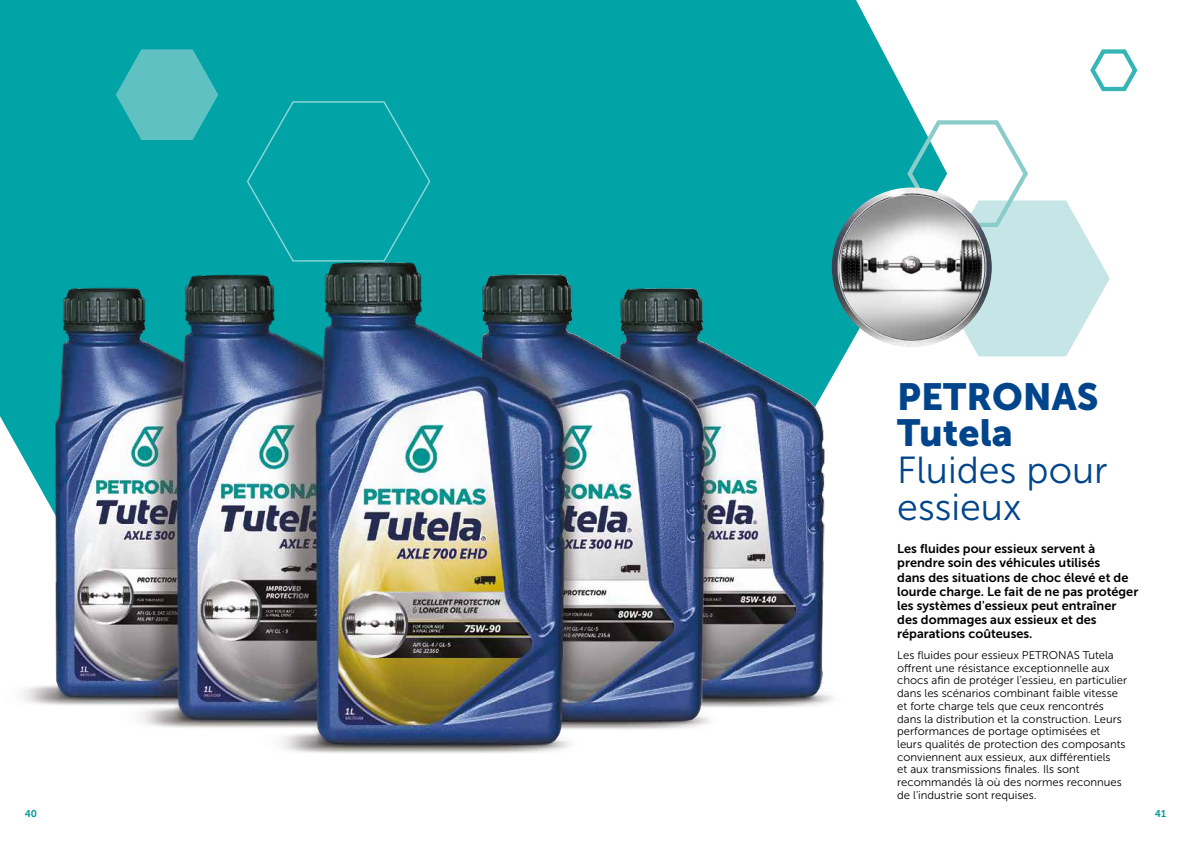
<style>
.page{position:relative;width:1191px;height:842px;background:#fff}
.page>*{position:absolute;margin:0;border:0;box-sizing:border-box;transform-origin:0 0}
.t1{font:37.6px/36.8px "Museo Sans 300";color:#00458b}
.t2{font:37.6px/36.8px "Museo Sans 900";color:#00458b}
.t3{font:12.7px/14.1px "Museo Sans 700";color:#000}
.t4{font:11.3px/12.7px "Museo Sans 300";color:#000}
.t5{font:9.9px "Museo Sans 700";color:#009a93}
</style>
<div class="page">
<div style="left:0;top:0;width:918px;height:347px;background:#00a3a6"></div>
<svg style="left:116px;top:49px;width:102px;height:91px;background:#47b9bb"></svg>
<div style="left:246px;top:100px;width:185px;height:48px;background:#00a3a6"></div>
<svg style="left:905px;top:117px;width:204px;height:239px"></svg>
<svg style="left:1090px;top:49px;width:48px;height:43px"></svg>
<img style="left:831px;top:187px;width:160px;height:160px;border-radius:80px">
<img style="left:839px;top:195px;width:145px;height:145px;border-radius:73px">
<img style="left:0;top:148px;width:885px;height:605px">
<h1 class="t2" style="left:897px;top:378px;width:203px">PETRONAS<br>Tutela</h1>
<h1 class="t1" style="left:897px;top:452px;width:212px">Fluides pour essieux</h1>
<p class="t3" style="left:897px;top:542px;width:243px">Les fluides pour essieux servent à prendre soin des véhicules utilisés<br>dans des situations de choc élevé et de lourde charge. Le fait de ne pas protéger les systèmes d'essieux peut entraîner des dommages aux essieux et des réparations coûteuses.</p>
<p class="t4" style="left:897px;top:649px;width:231px">Les fluides pour essieux PETRONAS Tutela offrent une résistance exceptionnelle aux chocs afin de protéger l'essieu, en particulier dans les scénarios combinant faible vitesse et forte charge tels que ceux rencontrés dans la distribution et la construction. Leurs performances de portage optimisées et leurs qualités de protection des composants conviennent aux essieux, aux différentiels<br>et aux transmissions finales. Ils sont recommandés là où des normes reconnues de l'industrie sont requises.</p>
<p class="t5" style="left:25px;top:808px;width:14px">40</p>
<p class="t5" style="left:1154px;top:808px;width:13px">41</p>
</div>
